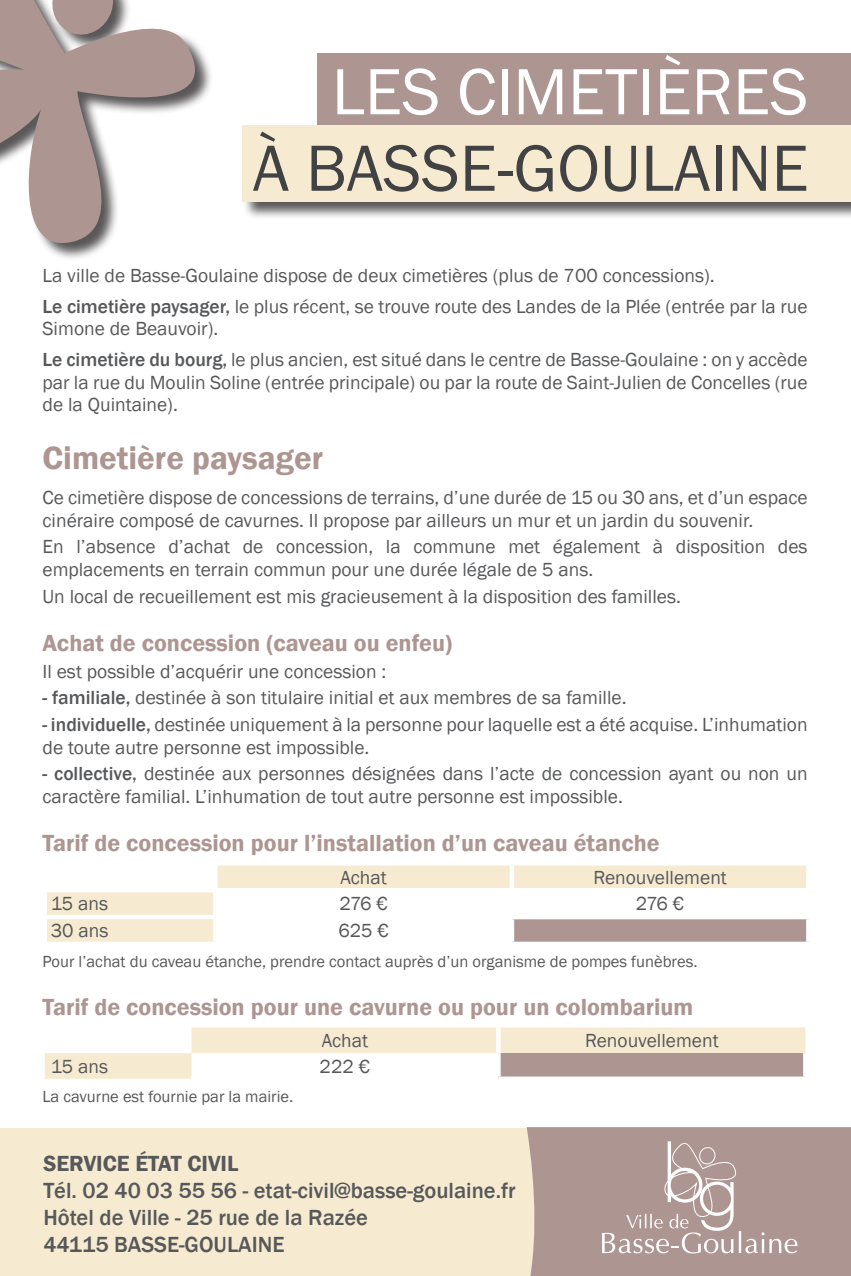
<style>
.page{position:relative;width:851px;height:1276px;background:#fff}
.page>*{position:absolute;margin:0;border:0;box-sizing:border-box;transform-origin:0 0}
.t1{font:67.5px "Franklin Gothic";color:#414243}
.t2{font:67.5px "Franklin Gothic";color:#fff}
.t3{font:600 33px "Franklin Gothic";color:#ad9592}
.t4{font:600 24px "Franklin Gothic";color:#ad9592}
.t5{font:500 22.5px/27px "Franklin Gothic";color:#57585a}
.t6{font:600 22.5px "Franklin Gothic";color:#57585a}
.t7{font:19.5px/22.5px "Franklin Gothic";color:#57585a}
.t8{font:16.5px "Franklin Gothic";color:#57585a}
.s1{font-weight:500}
</style>
<div class="page">
<div style="left:0;top:1128px;width:850px;height:148px;background:#f6ead1"></div>
<div style="left:526px;top:1127px;width:324px;height:149px;background:#ad9592"></div>
<svg style="left:602px;top:1136px;width:195px;height:117px;background:#b5a09d"></svg>
<svg style="left:0;top:0;width:211px;height:257px"></svg>
<svg style="left:48px;top:0;width:69px;height:38px;background:#a59492"></svg>
<svg style="left:47px;top:865px;width:759px;height:76px"></svg>
<div style="left:512px;top:917px;width:296px;height:27px;background:#ad9592"></div>
<div style="left:213px;top:865px;width:5px;height:23px;background:#fff"></div>
<div style="left:509px;top:865px;width:5px;height:23px;background:#fff"></div>
<hr style="left:43px;top:888px;width:172px;height:4px;background:#fff">
<hr style="left:215px;top:888px;width:297px;height:4px;background:#fff">
<div style="left:213px;top:892px;width:5px;height:23px;background:#fff"></div>
<hr style="left:512px;top:888px;width:298px;height:4px;background:#fff">
<div style="left:509px;top:892px;width:5px;height:23px;background:#fff"></div>
<hr style="left:43px;top:915px;width:172px;height:4px;background:#fff">
<hr style="left:215px;top:915px;width:297px;height:4px;background:#fff">
<div style="left:213px;top:919px;width:5px;height:22px;background:#fff"></div>
<hr style="left:512px;top:915px;width:298px;height:4px;background:#fff">
<div style="left:509px;top:919px;width:5px;height:22px;background:#fff"></div>
<svg style="left:806px;top:919px;width:3px;height:22px"></svg>
<div style="left:512px;top:941px;width:298px;height:5px;background:#fff"></div>
<svg style="left:45px;top:1027px;width:760px;height:51px"></svg>
<div style="left:498px;top:1053px;width:307px;height:25px;background:#ad9592"></div>
<hr style="left:43px;top:1025px;width:148px;height:4px;background:#fff">
<hr style="left:43px;top:1029px;width:4px;height:24px;background:#fff">
<hr style="left:496px;top:1027px;width:4px;height:26px;background:#fff">
<hr style="left:496px;top:1053px;width:4px;height:23px;background:#fff">
<svg style="left:803px;top:1053px;width:2px;height:23px"></svg>
<div style="left:191px;top:1076px;width:307px;height:5px;background:#fff"></div>
<div style="left:498px;top:1076px;width:309px;height:5px;background:#fff"></div>
<div style="left:242px;top:53px;width:608px;height:167px;background:#231f20;opacity:.75"></div>
<div style="left:317px;top:53px;width:533px;height:92px;background:#ad9592"></div>
<div style="left:242px;top:125px;width:608px;height:77px;background:#f6ead1"></div>
<h1 class="t2" style="left:332px;top:50px;width:478px">LES CIMETIÈRES</h1>
<h1 class="t1" style="left:253px;top:126px;width:557px">À BASSE-GOULAINE</h1>
<p class="t7" style="left:43px;top:260px;width:766px;line-height:31px">La ville de Basse-Goulaine dispose de deux cimetières (plus de 700 concessions).<br><span class="s1">Le cimetière paysager,</span> le plus récent, se trouve route des Landes de la Plée (entrée par la rue</p>
<p class="t7" style="left:43px;top:313px;width:766px;line-height:31px">Simone de Beauvoir).<br><span class="s1">Le cimetière du bourg,</span> le plus ancien, est situé dans le centre de Basse-Goulaine : on y accède</p>
<p class="t7" style="left:43px;top:371px;width:766px">par la rue du Moulin Soline (entrée principale) ou par la route de Saint-Julien de Concelles (rue de la Quintaine).</p>
<h2 class="t3" style="left:43px;top:437px;width:282px">Cimetière paysager</h2>
<p class="t7" style="left:43px;top:487px;width:766px">Ce cimetière dispose de concessions de terrains, d’une durée de 15 ou 30 ans, et d’un espace cinéraire composé de cavurnes. Il propose par ailleurs un mur et un jardin du souvenir.</p>
<p class="t7" style="left:43px;top:536px;width:766px">En l’absence d’achat de concession, la commune met également à disposition des emplacements en terrain commun pour une durée légale de 5 ans.</p>
<p class="t7" style="left:43px;top:585px;width:640px">Un local de recueillement est mis gracieusement à la disposition des familles.</p>
<p class="t4" style="left:43px;top:628px;width:411px">Achat de concession (caveau ou enfeu)</p>
<p class="t7" style="left:43px;top:660px;width:345px">Il est possible d’acquérir une concession :</p>
<p class="t7" style="left:43px;top:687px;width:585px"><span class="s1">- familiale,</span> destinée à son titulaire initial et aux membres de sa famille.</p>
<p class="t7" style="left:43px;top:713px;width:766px"><span class="s1">- individuelle,</span> destinée uniquement à la personne pour laquelle est a été acquise. L’inhumation de toute autre personne est impossible.</p>
<p class="t7" style="left:43px;top:763px;width:766px"><span class="s1">- collective,</span> destinée aux personnes désignées dans l’acte de concession ayant ou non un caractère familial. L’inhumation de tout autre personne est impossible.</p>
<p class="t4" style="left:43px;top:828px;width:618px">Tarif de concession pour l’installation d’un caveau étanche</p>
<p class="t7" style="left:340px;top:866px;width:48px">Achat</p>
<p class="t7" style="left:593px;top:866px;width:135px">Renouvellement</p>
<p class="t7" style="left:51px;top:892px;width:59px">15 ans</p>
<p class="t7" style="left:339px;top:893px;width:50px">276 €</p>
<p class="t7" style="left:635px;top:893px;width:50px">276 €</p>
<p class="t7" style="left:51px;top:919px;width:59px">30 ans</p>
<p class="t7" style="left:338px;top:920px;width:52px">625 €</p>
<p class="t8" style="left:43px;top:951px;width:656px">Pour l’achat du caveau étanche, prendre contact auprès d’un organisme de pompes funèbres.</p>
<p class="t4" style="left:43px;top:992px;width:652px">Tarif de concession pour une cavurne ou pour un colombarium</p>
<p class="t7" style="left:322px;top:1029px;width:48px">Achat</p>
<p class="t7" style="left:585px;top:1029px;width:135px">Renouvellement</p>
<p class="t7" style="left:51px;top:1055px;width:59px">15 ans</p>
<p class="t7" style="left:319px;top:1055px;width:52px">222 €</p>
<p class="t8" style="left:43px;top:1086px;width:252px">La cavurne est fournie par la mairie.</p>
<p class="t6" style="left:43px;top:1149px;width:196px">SERVICE ÉTAT CIVIL</p>
<p class="t5" style="left:43px;top:1177px;width:474px">Tél. 02 40 03 55 56 - etat-civil@basse-goulaine.fr<br>Hôtel de Ville - 25 rue de la Razée<br>44115 BASSE-GOULAINE</p>
</div>
